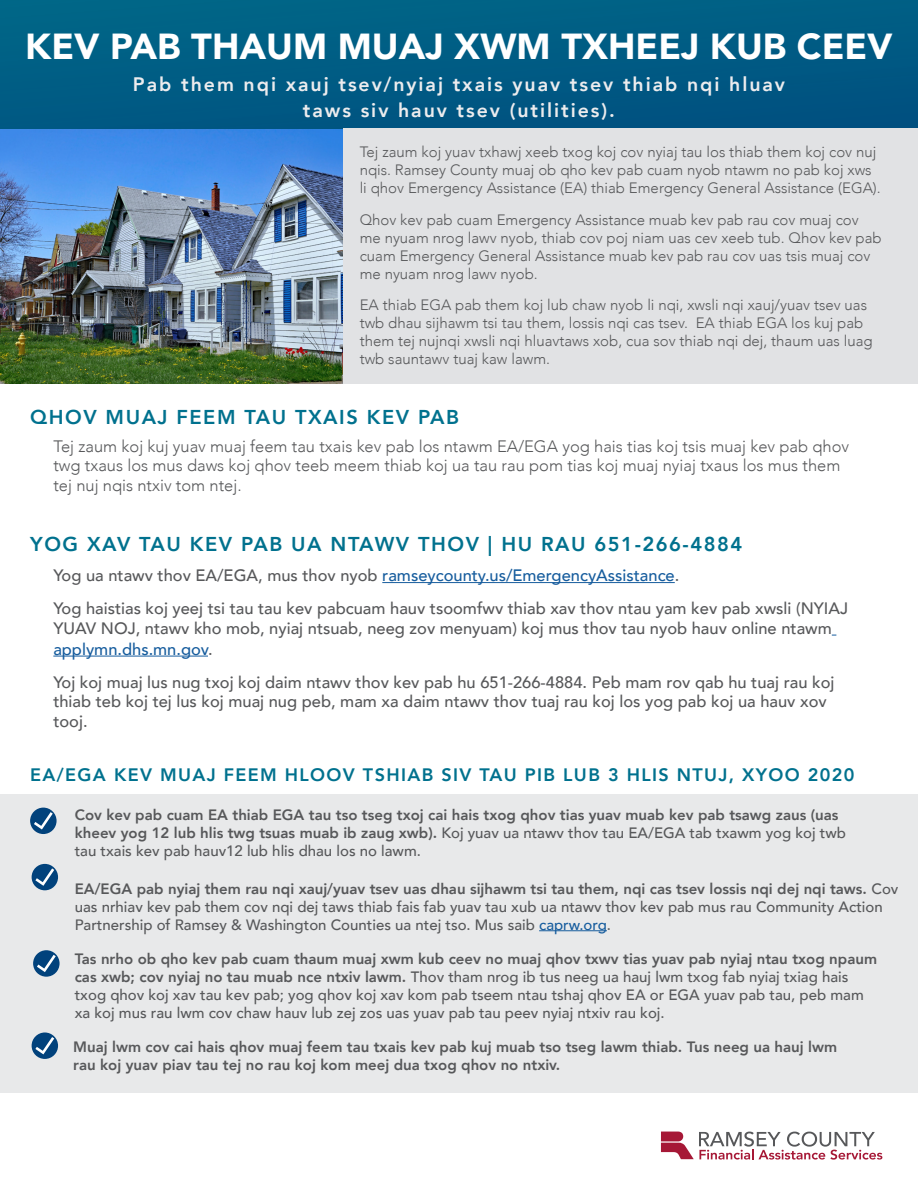
<style>
.page{position:relative;width:918px;height:1188px;background:#fff}
.page>*{position:absolute;margin:0;border:0;box-sizing:border-box;transform-origin:0 0}
.t1{font:900 36.15px "Avenir";color:#fff}
.t2{font:800 20.1px "Avenir";letter-spacing:.075em;color:#00718e}
.t3{font:800 19.5px "Avenir";letter-spacing:.1em;color:#ececee}
.t4{font:800 18px "Avenir";letter-spacing:.075em;color:#00718e}
.t5{font:500 16.5px/19.5px "Avenir";color:#57585a}
.t6{font:300 16.5px/19.5px "Avenir";color:#57585a}
.t7{font:500 16.5px "Avenir";color:#175d9e}
.t8{font:300 15px/18px "Avenir";color:#57585a}
.t9{font:500 15px/18px "Avenir";color:#57585a}
.t10{font:800 15px/18px "Avenir";color:#57585a}
.s1{color:#57585a}
.s2{font-weight:500}
.s3{font-weight:800}
.s4{color:#175d9e}
</style>
<div class="page">
<img style="left:0;top:128px;width:344px;height:255px">
<div style="left:0;top:0;width:918px;height:128px;background:#005c84"></div>
<div style="left:344px;top:128px;width:574px;height:256px;background:#e1e2e4"></div>
<div style="left:0;top:794px;width:918px;height:298px;background:#e8e9ea"></div>
<svg style="left:661px;top:1132px;width:221px;height:28px"></svg>
<svg style="left:30px;top:808px;width:27px;height:26px"></svg>
<svg style="left:32px;top:864px;width:26px;height:26px"></svg>
<svg style="left:33px;top:950px;width:27px;height:27px"></svg>
<hr style="left:382px;top:582px;width:293px;height:1px;background:#175d9e">
<hr style="left:53px;top:656px;width:155px;height:1px;background:#175d9e">
<hr style="left:539px;top:930px;width:68px;height:1px;background:#175d9e">
<svg style="left:32px;top:1033px;width:26px;height:26px"></svg>
<p class="t1" style="left:25px;top:15px;width:869px">KEV PAB THAUM MUAJ XWM TXHEEJ KUB CEEV</p>
<p class="t3" style="left:133px;top:69px;width:654px">Pab them nqi xauj tsev/nyiaj txais yuav tsev thiab nqi hluav</p>
<p class="t3" style="left:303px;top:95px;width:314px">taws siv hauv tsev (utilities).</p>
<p class="t8" style="left:360px;top:143px;width:523px">Tej zaum koj yuav txhawj xeeb txog koj cov nyiaj tau los thiab them koj cov nuj nqis. Ramsey County muaj ob qho kev pab cuam nyob ntawm no pab koj xws li qhov Emergency Assistance (EA) thiab Emergency General Assistance (EGA).</p>
<p class="t8" style="left:360px;top:211px;width:524px">Qhov kev pab cuam Emergency Assistance muab kev pab rau cov muaj cov me nyuam nrog lawv nyob, thiab cov poj niam uas cev xeeb tub. Qhov kev pab cuam Emergency General Assistance muab kev pab rau cov uas tsis muaj cov me nyuam nrog lawv nyob.</p>
<p class="t8" style="left:360px;top:296px;width:515px">EA thiab EGA pab them koj lub chaw nyob li nqi, xwsli nqi xauj/yuav tsev uas twb dhau sijhawm tsi tau them, lossis nqi cas tsev. EA thiab EGA los kuj pab them tej nujnqi xwsli nqi hluavtaws xob, cua sov thiab nqi dej, thaum uas luag twb sauntawv tuaj kaw lawm.</p>
<p class="t2" style="left:30px;top:402px;width:431px">QHOV MUAJ FEEM TAU TXAIS KEV PAB</p>
<p class="t6" style="left:53px;top:436px;width:797px">Tej zaum koj kuj yuav muaj feem tau txais kev pab los ntawm EA/EGA yog hais tias koj tsis muaj kev pab qhov twg txaus los mus daws koj qhov teeb meem thiab koj ua tau rau pom tias koj muaj nyiaj txaus los mus them tej nuj nqis ntxiv tom ntej.</p>
<p class="t2" style="left:30px;top:528px;width:714px">YOG XAV TAU KEV PAB UA NTAWV THOV | HU RAU 651-266-4884</p>
<p class="t7" style="left:53px;top:561px;width:628px"><span class="s1">Yog ua ntawv thov EA/EGA, mus thov nyob</span> ramseycounty.us/EmergencyAssistance<span class="s1">.</span></p>
<p class="t5" style="left:53px;top:598px;width:796px">Yog haistias koj yeej tsi tau tau kev pabcuam hauv tsoomfwv thiab xav thov ntau yam kev pab xwsli (NYIAJ<br>YUAV NOJ, ntawv kho mob, nyiaj ntsuab, neeg zov menyuam) koj mus thov tau nyob hauv online ntawm</p>
<p class="t7" style="left:53px;top:635px;width:161px">applymn.dhs.mn.gov<span class="s1">.</span></p>
<p class="t5" style="left:53px;top:671px;width:783px">Yoj koj muaj lus nug txoj koj daim ntawv thov kev pab hu 651-266-4884. Peb mam rov qab hu tuaj rau koj thiab teb koj tej lus koj muaj nug peb, mam xa daim ntawv thov tuaj rau koj los yog pab koj ua hauv xov tooj.</p>
<p class="t4" style="left:30px;top:761px;width:826px">EA/EGA KEV MUAJ FEEM HLOOV TSHIAB SIV TAU PIB LUB 3 HLIS NTUJ, XYOO 2020</p>
<p class="t10" style="left:75px;top:805px;width:773px">Cov kev pab cuam EA thiab EGA tau tso tseg txoj cai hais txog qhov tias yuav muab kev pab tsawg zaus (uas kheev yog 12 lub hlis twg tsuas muab ib zaug xwb). <span class="s2">Koj yuav ua ntawv thov tau EA/EGA tab txawm yog koj twb tau txais kev pab hauv12 lub hlis dhau los no lawm.</span></p>
<p class="t9" style="left:75px;top:879px;width:825px"><span class="s3">EA/EGA pab nyiaj them rau nqi xauj/yuav tsev uas dhau sijhawm tsi tau them, nqi cas tsev lossis nqi dej nqi taws.</span> Cov uas nrhiav kev pab them cov nqi dej taws thiab fais fab yuav tau xub ua ntawv thov kev pab mus rau Community Action<br>Partnership of Ramsey &amp; Washington Counties ua ntej tso. Mus saib <span class="s4">caprw.org</span>.</p>
<p class="t9" style="left:75px;top:949px;width:804px"><span class="s3">Tas nrho ob qho kev pab cuam thaum muaj xwm kub ceev no muaj qhov txwv tias yuav pab nyiaj ntau txog npaum cas xwb; cov nyiaj no tau muab nce ntxiv lawm.</span> Thov tham nrog ib tus neeg ua hauj lwm txog fab nyiaj txiag hais txog qhov koj xav tau kev pab; yog qhov koj xav kom pab tseem ntau tshaj qhov EA or EGA yuav pab tau, peb mam xa koj mus rau lwm cov chaw hauv lub zej zos uas yuav pab tau peev nyiaj ntxiv rau koj.</p>
<p class="t10" style="left:73px;top:1038px;width:765px">Muaj lwm cov cai hais qhov muaj feem tau txais kev pab kuj muab tso tseg lawm thiab. Tus neeg ua hauj lwm rau koj yuav piav tau tej no rau koj kom meej dua txog qhov no ntxiv.</p>
</div>
